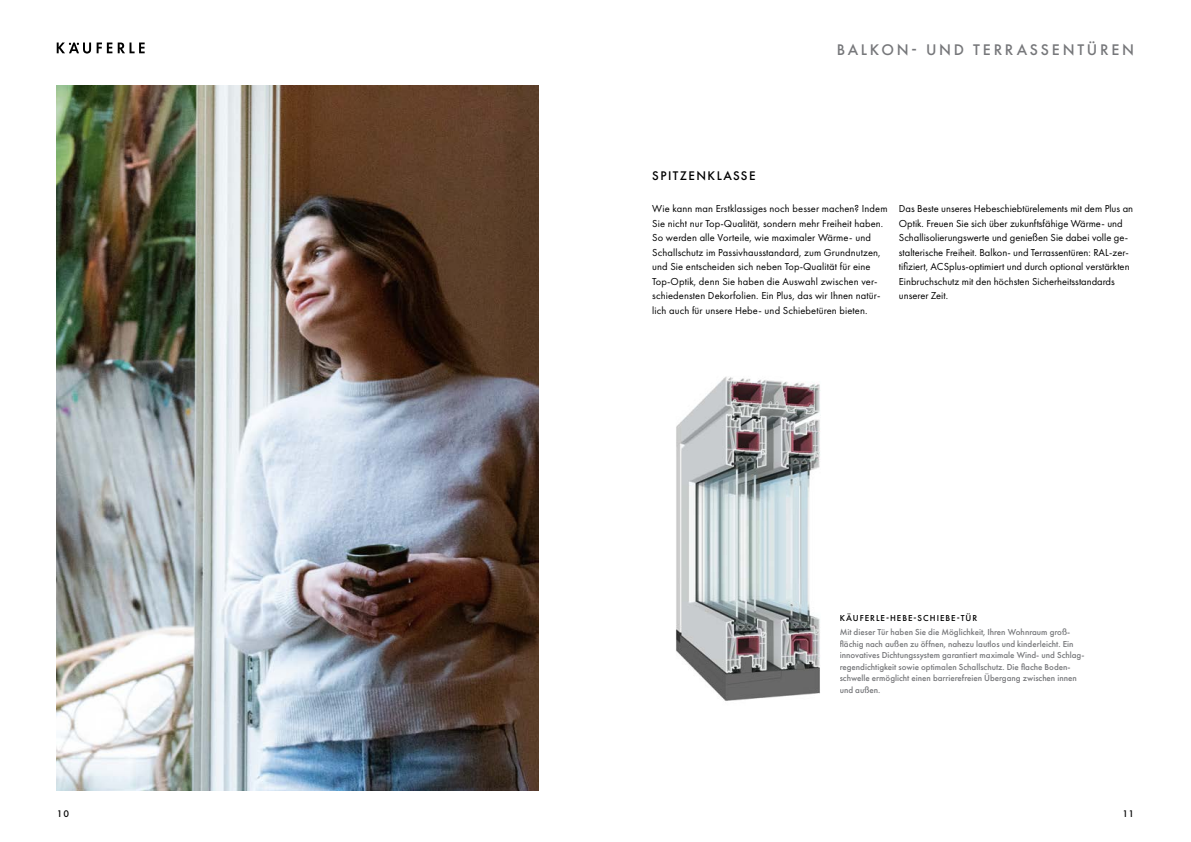
<style>
.page{position:relative;width:1191px;height:842px;background:#fff}
.page>*{position:absolute;margin:0;border:0;box-sizing:border-box;transform-origin:0 0}
.t1{font:500 16px "Futura PT";letter-spacing:.17em;color:#76777a}
.t2{font:500 13px "Futura PT";letter-spacing:.11em;color:#000}
.t3{font:10.5px/14.5px "Futura PT";color:#000}
.t4{font:500 10px "Futura PT";color:#000}
.t5{font:500 9px/11.5px "Futura PT";color:#76777a}
.t6{font:500 9px "Futura PT";letter-spacing:.11em;color:#000}
</style>
<div class="page">
<img style="left:57px;top:85px;width:482px;height:706px">
<img style="left:676px;top:376px;width:144px;height:325px">
<svg style="left:97px;top:43px;width:15px;height:10px"></svg>
<svg style="left:118px;top:43px;width:27px;height:10px"></svg>
<svg style="left:57px;top:43px;width:34px;height:11px"></svg>
<p class="t2" style="left:652px;top:168px;width:105px">SPITZENKLASSE</p>
<h1 class="t1" style="left:836px;top:40px;width:299px">BALKON- UND TERRASSENTÜREN</h1>
<p class="t3" style="left:652px;top:201px;width:237px">Wie kann man Erstklassiges noch besser machen? Indem Sie nicht nur Top-Qualität, sondern mehr Freiheit haben.<br>So werden alle Vorteile, wie maximaler Wärme- und Schallschutz im Passivhausstandard, zum Grundnutzen, und Sie entscheiden sich neben Top-Qualität für eine Top-Optik, denn Sie haben die Auswahl zwischen ver&shy;schiedensten Dekorfolien. Ein Plus, das wir Ihnen natür&shy;lich auch für unsere Hebe- und Schiebetüren bieten.</p>
<p class="t3" style="left:899px;top:201px;width:236px">Das Beste unseres Hebeschiebtürelements mit dem Plus an Optik. Freuen Sie sich über zukunftsfähige Wärme- und Schallisolierungswerte und genießen Sie dabei volle ge&shy;stalterische Freiheit. Balkon- und Terrassentüren: RAL-zer&shy;tifiziert, ACSplus-optimiert und durch optional verstärkten Einbruchschutz mit den höchsten Sicherheitsstandards unserer Zeit.</p>
<p class="t6" style="left:839px;top:613px;width:139px">KÄUFERLE-HEBE-SCHIEBE-TÜR</p>
<p class="t5" style="left:839px;top:626px;width:246px">Mit dieser Tür haben Sie die Möglichkeit, Ihren Wohnraum groß&shy;flächig nach außen zu öffnen, nahezu lautlos und kinderleicht. Ein innovatives Dichtungssystem garantiert maximale Wind- und Schlag&shy;regendichtigkeit sowie optimalen Schallschutz. Die flache Boden&shy;schwelle ermöglicht einen barrierefreien Übergang zwischen innen und außen.</p>
<p class="t4" style="left:57px;top:808px;width:14px">10</p>
<p class="t4" style="left:1122px;top:808px;width:13px">11</p>
</div>
